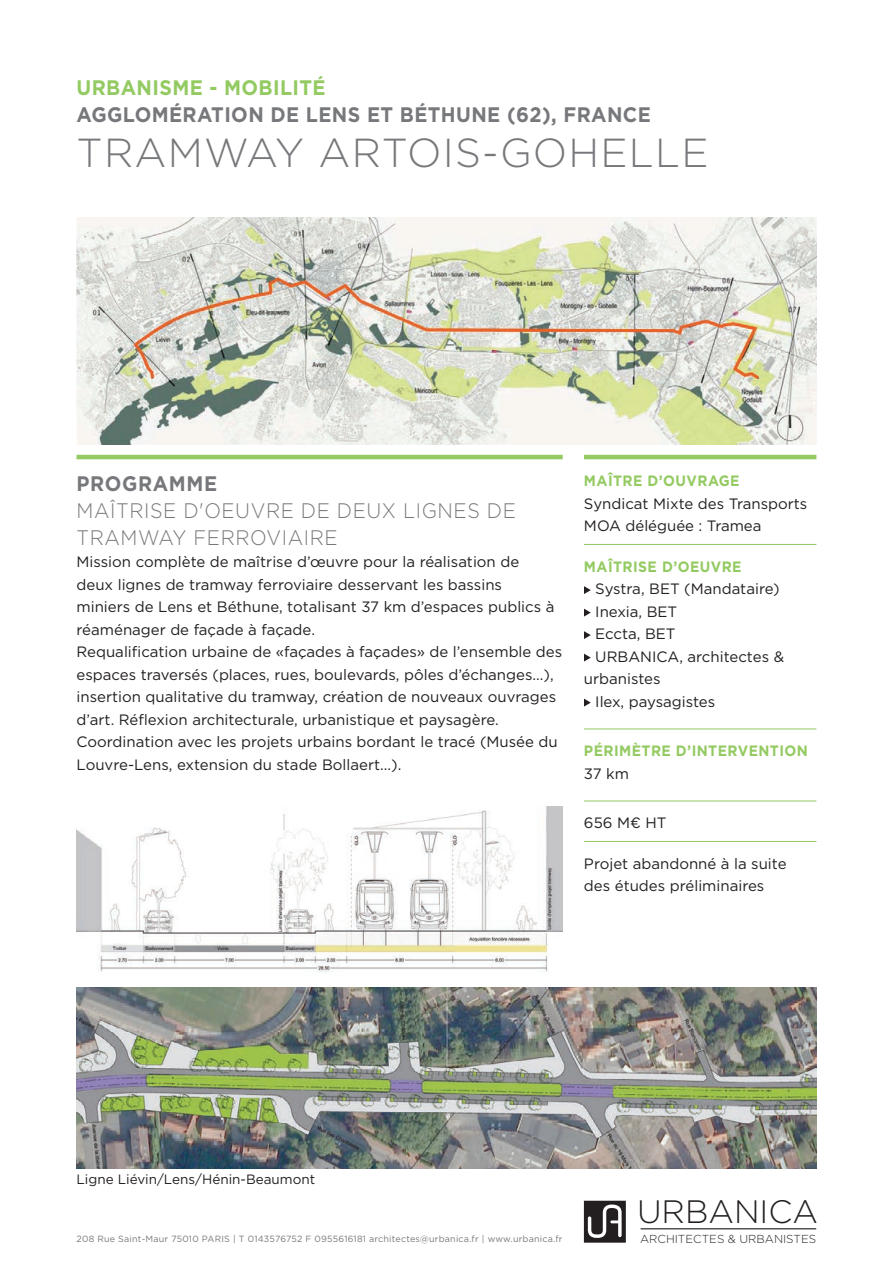
<style>
.page{position:relative;width:893px;height:1263px;background:#fff}
.page>*{position:absolute;margin:0;border:0;box-sizing:border-box;transform-origin:0 0}
.t1{font:300 40.5px "Gotham";letter-spacing:.03em;color:#76787b}
.t2{font:300 32.4px "Gotham";color:#231f20}
.t3{font:700 21px "Gotham";letter-spacing:.02em;color:#76787b;scale:.93 1}
.t4{font:300 21px/27px "Gotham";letter-spacing:.03em;color:#76787b;scale:.93 1}
.t5{font:700 21px "Gotham";letter-spacing:.02em;color:#93ca61;scale:.93 1}
.t6{font:15px/22.5px "Gotham";color:#231f20}
.t7{font:700 15px "Gotham";letter-spacing:.03em;color:#93ca61;scale:.93 1}
.t8{font:13.5px "Gotham";color:#231f20}
.t9{font:300 11.55px "Gotham Rounded";color:#231f20}
.t10{font:9px "Gotham";letter-spacing:.025em;color:#76787b}
</style>
<div class="page">
<svg style="left:584px;top:1201px;width:42px;height:42px"></svg>
<hr style="left:641px;top:1228px;width:175px;height:1px;background:#231f20">
<hr style="left:77px;top:455px;width:486px;height:4px;background:#93ca61">
<hr style="left:584px;top:455px;width:232px;height:4px;background:#93ca61">
<hr style="left:584px;top:544px;width:232px;height:1px;background:#93ca61">
<hr style="left:584px;top:728px;width:232px;height:1px;background:#93ca61">
<hr style="left:584px;top:800px;width:232px;height:1px;background:#93ca61">
<hr style="left:584px;top:841px;width:232px;height:1px;background:#93ca61">
<svg style="left:584px;top:586px;width:7px;height:8px"></svg>
<svg style="left:584px;top:609px;width:7px;height:8px"></svg>
<svg style="left:584px;top:631px;width:7px;height:8px"></svg>
<svg style="left:584px;top:654px;width:7px;height:8px"></svg>
<svg style="left:584px;top:699px;width:7px;height:8px"></svg>
<img style="left:77px;top:217px;width:739px;height:227px">
<img style="left:77px;top:987px;width:739px;height:181px">
<img style="left:77px;top:806px;width:486px;height:166px">
<h3 class="t5" style="left:77px;top:73px;width:269px">URBANISME - MOBILITÉ</h3>
<h3 class="t3" style="left:77px;top:100px;width:619px">AGGLOMÉRATION DE LENS ET BÉTHUNE (62), FRANCE</h3>
<h1 class="t1" style="left:77px;top:127px;width:634px">TRAMWAY ARTOIS-GOHELLE</h1>
<h3 class="t3" style="left:77px;top:469px;width:33px">PROGRAMME</h3>
<h3 class="t4" style="left:77px;top:496px;width:474px">MAÎTRISE D'OEUVRE DE DEUX LIGNES DE<br>TRAMWAY FERROVIAIRE</h3>
<p class="t6" style="left:77px;top:550px;width:487px">Mission complète de maîtrise d’œuvre pour la réalisation de<br>deux lignes de tramway ferroviaire desservant les bassins<br>miniers de Lens et Béthune, totalisant 37 km d’espaces publics à réaménager de façade à façade.<br>Requalification urbaine de «façades à façades» de l’ensemble des espaces traversés (places, rues, boulevards, pôles d’échanges...), insertion qualitative du tramway, création de nouveaux ouvrages d’art. Réflexion architecturale, urbanistique et paysagère.<br>Coordination avec les projets urbains bordant le tracé (Musée du Louvre-Lens, extension du stade Bollaert...).</p>
<p class="t7" style="left:584px;top:471px;width:169px">MAÎTRE D’OUVRAGE</p>
<p class="t6" style="left:584px;top:492px;width:225px">Syndicat Mixte des Transports<br>MOA déléguée : Tramea</p>
<p class="t7" style="left:584px;top:556px;width:171px">MAÎTRISE D’OEUVRE</p>
<p class="t6" style="left:595px;top:577px;width:186px">Systra, BET (Mandataire)</p>
<p class="t6" style="left:595px;top:600px;width:84px">Inexia, BET</p>
<p class="t6" style="left:595px;top:622px;width:82px">Eccta, BET</p>
<p class="t6" style="left:595px;top:645px;width:190px">URBANICA, architectes &amp;</p>
<p class="t6" style="left:584px;top:667px;width:78px">urbanistes</p>
<p class="t6" style="left:595px;top:690px;width:121px">Ilex, paysagistes</p>
<p class="t7" style="left:584px;top:741px;width:242px">PÉRIMÈTRE D’INTERVENTION</p>
<p class="t6" style="left:584px;top:762px;width:47px">37 km</p>
<p class="t6" style="left:584px;top:811px;width:84px">656 M€ HT</p>
<p class="t6" style="left:584px;top:852px;width:204px">Projet abandonné à la suite des études préliminaires</p>
<p class="t8" style="left:77px;top:1170px;width:240px">Ligne Liévin/Lens/Hénin-Beaumont</p>
<p class="t10" style="left:77px;top:1233px;width:487px">208 Rue Saint-Maur 75010 PARIS | T 0143576752 F 0955616181 architectes@urbanica.fr | www.urbanica.fr</p>
<h2 class="t2" style="left:637px;top:1191px;width:183px">URBANICA</h2>
<p class="t9" style="left:640px;top:1231px;width:178px">ARCHITECTES &amp; URBANISTES</p>
</div>
